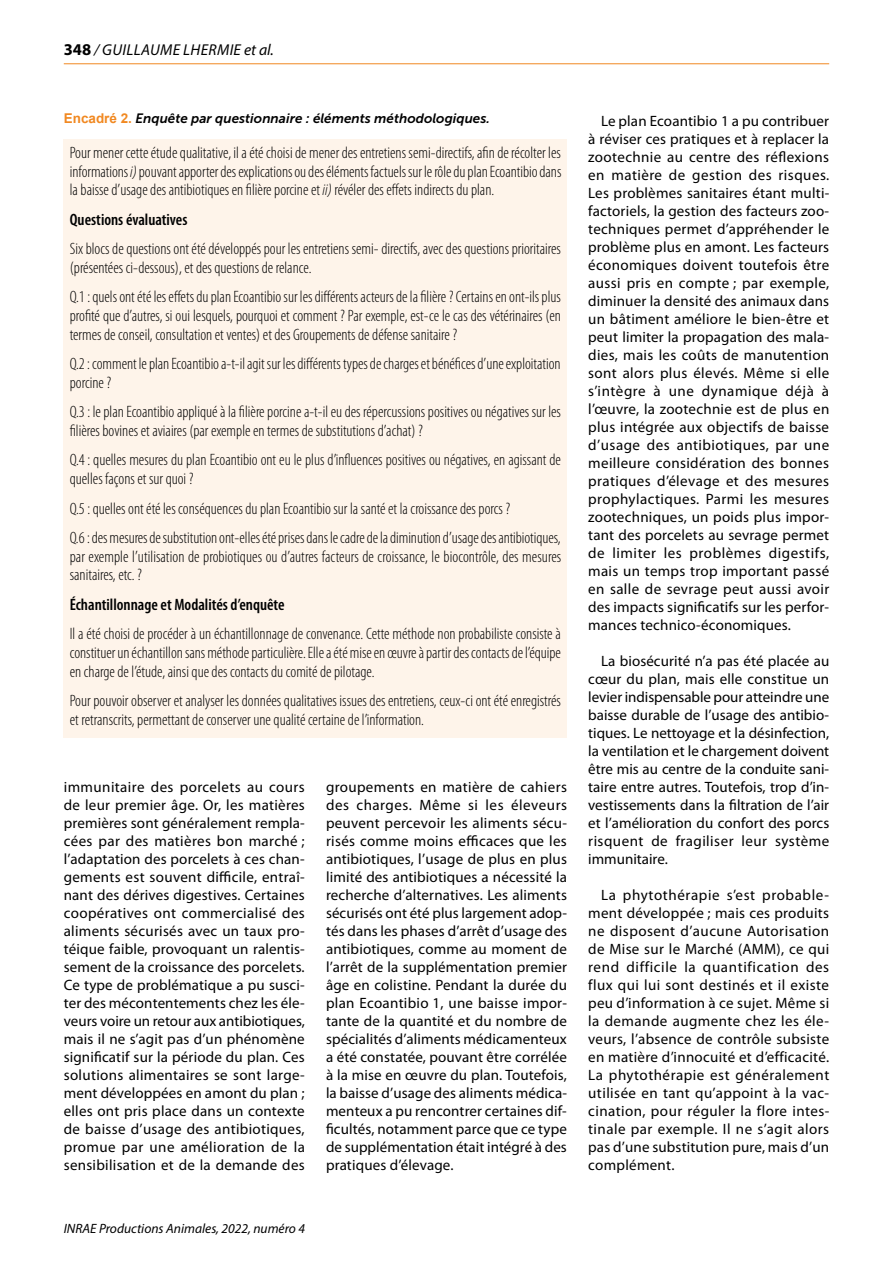
<style>
.page{position:relative;width:893px;height:1263px;background:#fff}
.page>*{position:absolute;margin:0;border:0;box-sizing:border-box;transform-origin:0 0}
.t1{font:300 condensed 16.5px/18.8px "Myriad Pro";color:#000}
.t2{font:600 condensed 16.5px "Myriad Pro";color:#000}
.t3{font:italic 15.75px "Myriad Pro";color:#000}
.t4{font:15px/18px "Myriad Pro";letter-spacing:.01em;color:#000;text-align:justify}
.t5{font:italic 13.5px "Museo Sans 700";color:#000}
.t6{font:italic 13.5px "Myriad Pro";color:#000}
.s1{font-weight:700;font-style:normal;font-size:16.5px}
.s2{font-family:"Arial";font-weight:700;font-style:normal;color:#f18922}
.s3{font-style:italic}
</style>
<div class="page">
<hr style="left:64px;top:63px;width:765px;height:1px;background:#f18922">
<div style="left:64px;top:139px;width:503px;height:598px;background:#fef4ea"></div>
<p class="t3" style="left:64px;top:40px;width:59px"><span class="s1">348</span> / Guillaume</p>
<p class="t3" style="left:183px;top:40px;width:10px">lhermie</p>
<p class="t3" style="left:244px;top:40px;width:31px">et al.</p>
<p class="t5" style="left:64px;top:111px;width:428px"><span class="s2">Encadré 2.</span> Enquête par questionnaire : éléments méthodologiques.</p>
<p class="t1" style="left:70px;top:143px;width:493px;text-align:justify">Pour mener cette étude qualitative, il a été choisi de mener des entretiens semi-directifs, afin de récolter les informations <span class="s3">i)</span> pouvant apporter des explications ou des éléments factuels sur le rôle du plan Ecoantibio dans la baisse d’usage des antibiotiques en filière porcine et <span class="s3">ii)</span> révéler des effets indirects du plan.</p>
<p class="t2" style="left:70px;top:210px;width:119px">Questions évaluatives</p>
<p class="t1" style="left:70px;top:239px;width:493px">Six blocs de questions ont été développés pour les entretiens semi- directifs, avec des questions prioritaires (présentées ci-dessous), et des questions de relance.</p>
<p class="t1" style="left:70px;top:287px;width:493px;text-align:justify">Q.1: quels ont été les effets du plan Ecoantibio sur les différents acteurs de la filière ? Certains en ont-ils plus profité que d’autres, si oui lesquels, pourquoi et comment ? Par exemple, est-ce le cas des vétérinaires (en termes de conseil, consultation et ventes) et des Groupements de défense sanitaire?</p>
<p class="t1" style="left:70px;top:354px;width:492px">Q.2: comment le plan Ecoantibio a-t-il agit sur les différents types de charges et bénéfices d’une exploitation porcine ?</p>
<p class="t1" style="left:70px;top:402px;width:493px">Q.3: le plan Ecoantibio appliqué à la filière porcine a-t-il eu des répercussions positives ou négatives sur les filières bovines et aviaires (par exemple en termes de substitutions d’achat) ?</p>
<p class="t1" style="left:70px;top:450px;width:493px">Q.4: quelles mesures du plan Ecoantibio ont eu le plus d’influences positives ou négatives, en agissant de quelles façons et sur quoi ?</p>
<p class="t1" style="left:70px;top:493px;width:492px;line-height:29.4px">Q.5: quelles ont été les conséquences du plan Ecoantibio sur la santé et la croissance des porcs ?<br>Q.6: des mesures de substitution ont-elles été prises dans le cadre de la diminution d’usage des antibiotiques,</p>
<p class="t1" style="left:70px;top:547px;width:493px">par exemple l’utilisation de probiotiques ou d’autres facteurs de croissance, le biocontrôle, des mesures sanitaires,etc. ?</p>
<p class="t2" style="left:70px;top:595px;width:216px">Échantillonnage et Modalités d’enquête</p>
<p class="t1" style="left:70px;top:624px;width:493px;text-align:justify">Il a été choisi de procéder à un échantillonnage de convenance. Cette méthode non probabiliste consiste à constituer un échantillon sans méthode particulière. Elle a été mise en œuvre à partir des contacts de l’équipe en charge de l’étude, ainsi que des contacts du comité de pilotage.</p>
<p class="t1" style="left:70px;top:691px;width:493px">Pour pouvoir observer et analyser les données qualitatives issues des entretiens, ceux-ci ont été enregistrés et retranscrits, permettant de conserver une qualité certaine de l’information.</p>
<p class="t4" style="left:64px;top:778px;width:243px">immunitaire des porcelets au cours de leur premier âge. Or, les matières premières sont généralement rempla&shy;cées par des matières bon marché ; l’adaptation des porcelets à ces chan&shy;gements est souvent difficile, entraî&shy;nant des dérives digestives. Certaines coopératives ont commercialisé des aliments sécurisés avec un taux pro&shy;téique faible, provoquant un ralentis&shy;sement de la croissance des porcelets.<br>Ce type de problématique a pu susci&shy;ter des mécontentements chez les éle&shy;veurs voire un retour aux antibiotiques, mais il ne s’agit pas d’un phénomène significatif sur la période du plan. Ces solutions alimentaires se sont large&shy;ment développées en amont du plan ; elles ont pris place dans un contexte de baisse d’usage des antibiotiques, promue par une amélioration de la sensibilisation et de la demande des</p>
<p class="t4" style="left:326px;top:778px;width:243px">groupements en matière de cahiers des charges. Même si les éleveurs peuvent percevoir les aliments sécu&shy;risés comme moins efficaces que les antibiotiques, l’usage de plus en plus limité des antibiotiques a nécessité la recherche d’alternatives. Les aliments sécurisés ont été plus largement adop&shy;tés dans les phases d’arrêt d’usage des antibiotiques, comme au moment de l’arrêt de la supplémentation premier âge en colistine. Pendant la durée du plan Ecoantibio 1, une baisse impor&shy;tante de la quantité et du nombre de spécialités d’aliments médicamenteux a été constatée, pouvant être corrélée à la mise en œuvre du plan. Toutefois, la baisse d’usage des aliments médica&shy;menteux a pu rencontrer certaines dif&shy;ficultés, notamment parce que ce type de supplémentation était intégré à des pratiques d’élevage.</p>
<p class="t6" style="left:64px;top:1220px;width:243px">INRAE Productions Animales, 2022, numéro 4</p>
<p class="t4" style="left:588px;top:112px;width:243px;text-indent:13px">Le plan Ecoantibio 1 a pu contribuer à réviser ces pratiques et à replacer la zootechnie au centre des réflexions en matière de gestion des risques.<br>Les problèmes sanitaires étant multi&shy;factoriels, la gestion des facteurs zoo&shy;techniques permet d’appréhender le problème plus en amont. Les facteurs économiques doivent toutefois être aussi pris en compte ; par exemple, diminuer la densité des animaux dans un bâtiment améliore le bien-être et peut limiter la propagation des mala&shy;dies, mais les coûts de manutention sont alors plus élevés. Même si elle s’intègre à une dynamique déjà à l’œuvre, la zootechnie est de plus en plus intégrée aux objectifs de baisse d’usage des antibiotiques, par une meilleure considération des bonnes pratiques d’élevage et des mesures prophylactiques. Parmi les mesures zootechniques, un poids plus impor&shy;tant des porcelets au sevrage permet de limiter les problèmes digestifs, mais un temps trop important passé en salle de sevrage peut aussi avoir des impacts significatifs sur les perfor&shy;mances technico-économiques.</p>
<p class="t4" style="left:588px;top:652px;width:243px;text-indent:13px">La biosécurité n’a pas été placée au cœur du plan, mais elle constitue un levier indispensable pour atteindre une baisse durable de l’usage des antibio&shy;tiques. Le nettoyage et la désinfection, la ventilation et le chargement doivent être mis au centre de la conduite sani&shy;taire entre autres. Toutefois, trop d’in&shy;vestissements dans la filtration de l’air et l’amélioration du confort des porcs risquent de fragiliser leur système immunitaire.</p>
<p class="t4" style="left:588px;top:886px;width:243px;text-indent:13px">La phytothérapie s’est probable&shy;ment développée ; mais ces produits ne disposent d’aucune Autorisation de Mise sur le Marché (AMM), ce qui rend difficile la quantification des flux qui lui sont destinés et il existe peu d’information à ce sujet. Même si la demande augmente chez les éle&shy;veurs, l’absence de contrôle subsiste en matière d’innocuité et d’efficacité.<br>La phytothérapie est généralement utilisée en tant qu’appoint à la vac&shy;cination, pour réguler la flore intes&shy;tinale par exemple. Il ne s’agit alors pas d’une substitution pure, mais d’un complément.</p>
</div>
